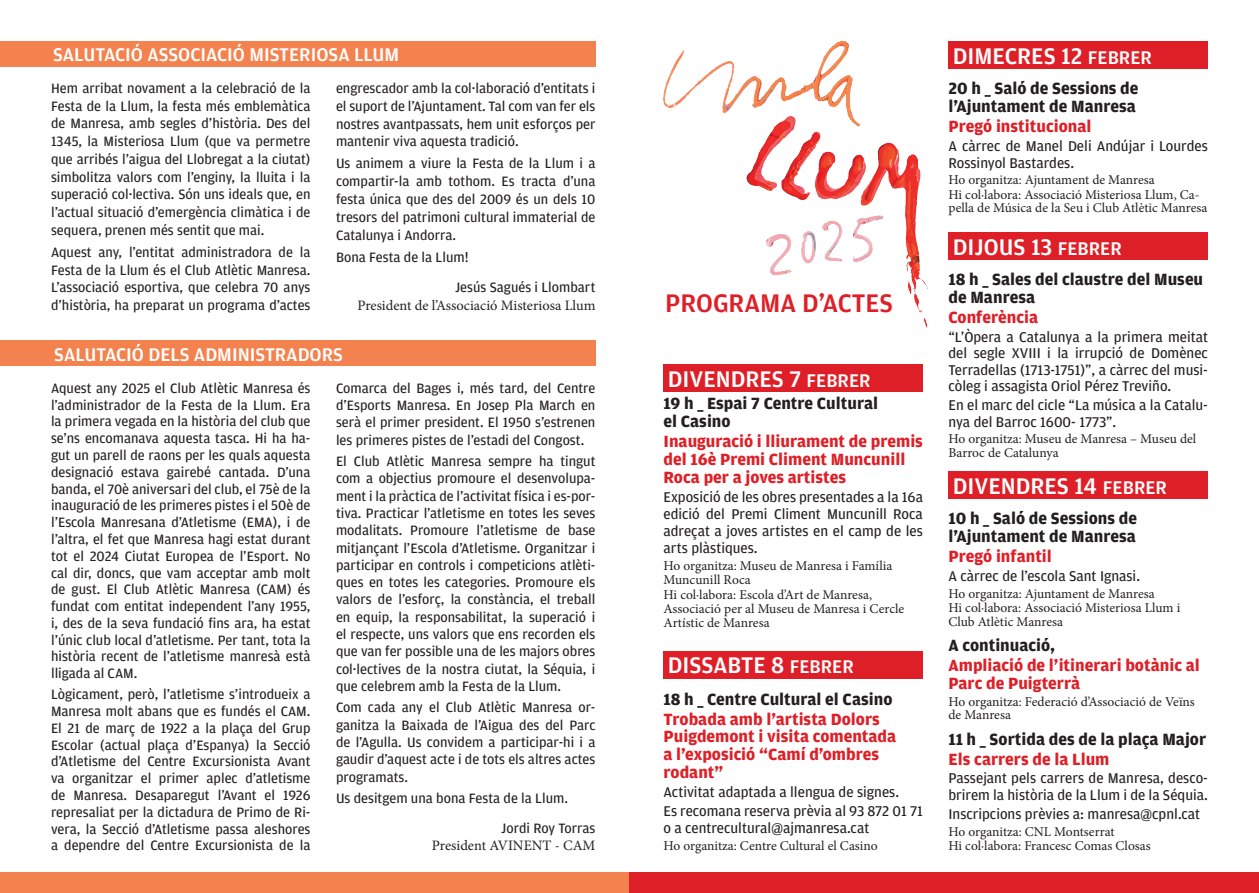
<style>
.page{position:relative;width:1259px;height:893px;background:#fff}
.page>*{position:absolute;margin:0;border:0;box-sizing:border-box;transform-origin:0 0}
.t1{font:500 27px "Amplitude";color:#de1f27}
.t2{font:500 24px "Amplitude";color:#fff}
.t3{font:500 19.5px "Amplitude";color:#fff}
.t4{font:700 17.25px/17.9px "Amplitude";color:#de1f27}
.t5{font:700 17.25px/18px "Amplitude";color:#231f20}
.t6{font:15px/16.5px "Amplitude";color:#231f20}
.t7{font:14.4px/16.8px "Amplitude";color:#231f20;text-align:justify}
.t8{font:14.4px "Minion Pro";color:#231f20}
.t9{font:13.5px/14.2px "Minion Pro";color:#231f20}
.s1{font-size:19.5px}
</style>
<div class="page">
<img style="left:746px;top:134px;width:182px;height:194px">
<img style="left:663px;top:40px;width:198px;height:94px">
<img style="left:767px;top:214px;width:121px;height:64px">
<div style="left:0;top:872px;width:629px;height:21px;background:#f4824e"></div>
<div style="left:0;top:341px;width:595px;height:25px;background:#f4824e"></div>
<div style="left:0;top:41px;width:595px;height:26px;background:#f4824e"></div>
<div style="left:630px;top:872px;width:629px;height:21px;background:#de1f27"></div>
<div style="left:663px;top:364px;width:260px;height:28px;background:#de1f27"></div>
<div style="left:663px;top:651px;width:260px;height:27px;background:#de1f27"></div>
<div style="left:948px;top:41px;width:260px;height:28px;background:#de1f27"></div>
<div style="left:948px;top:232px;width:260px;height:28px;background:#de1f27"></div>
<div style="left:948px;top:471px;width:260px;height:28px;background:#de1f27"></div>
<h3 class="t3" style="left:53px;top:44px;width:347px">SALUTACIÓ ASSOCIACIÓ MISTERIOSA LLUM</h3>
<p class="t7" style="left:51px;top:80px;width:261px;line-height:17.7px">Hem arribat novament a la celebració de la Festa de la Llum, la festa més emblemàtica de Manresa, amb segles d’història. Des del 1345, la Misteriosa Llum (que va permetre que arribés l’aigua del Llobregat a la ciutat) simbolitza valors com l’enginy, la lluita i la superació col·lectiva. Són uns ideals que, en l’actual situació d’emergència climàtica i de sequera, prenen més sentit que mai.</p>
<p class="t7" style="left:51px;top:243px;width:261px;line-height:17.7px">Aquest any, l’entitat administradora de la Festa de la Llum és el Club Atlètic Manresa.<br>L’associació esportiva, que celebra 70 anys d’història, ha preparat un programa d’actes</p>
<p class="t7" style="left:336px;top:79px;width:261px;line-height:17.9px">engrescador amb la col·laboració d’entitats i el suport de l’Ajuntament. Tal com van fer els nostres avantpassats, hem unit esforços per mantenir viva aquesta tradició.</p>
<p class="t7" style="left:336px;top:155px;width:261px;line-height:17.9px">Us animem a viure la Festa de la Llum i a compartir-la amb tothom. Es tracta d’una festa única que des del 2009 és un dels 10 tresors del patrimoni cultural immaterial de Catalunya i Andorra.</p>
<p class="t7" style="left:455px;top:242px;width:142px;line-height:30.6px;text-indent:-119px">Bona Festa de la Llum!<br>Jesús Sagués i Llombart</p>
<p class="t8" style="left:357px;top:296px;width:239px">President de l’Associació Misteriosa Llum</p>
<h3 class="t3" style="left:54px;top:343px;width:290px">SALUTACIÓ DELS ADMINISTRADORS</h3>
<p class="t7" style="left:51px;top:380px;width:261px">Aquest any 2025 el Club Atlètic Manresa és l’administrador de la Festa de la Llum. Era la primera vegada en la història del club que se’ns encomanava aquesta tasca. Hi ha ha&shy;gut un parell de raons per les quals aquesta designació estava gairebé cantada. D’una banda, el 70è aniversari del club, el 75è de la inauguració de les primeres pistes i el 50è de l’Escola Manresana d’Atletisme (EMA), i de l’altra, el fet que Manresa hagi estat durant tot el 2024 Ciutat Europea de l’Esport. No cal dir, doncs, que vam acceptar amb molt de gust. El Club Atlètic Manresa (CAM) és fundat com entitat independent l’any 1955, i, des de la seva fundació fins ara, ha estat l’únic club local d’atletisme. Per tant, tota la història recent de l’atletisme manresà està lligada al CAM.</p>
<p class="t7" style="left:51px;top:686px;width:261px">Lògicament, però, l’atletisme s’introdueix a Manresa molt abans que es fundés el CAM.<br>El 21 de març de 1922 a la plaça del Grup Escolar (actual plaça d’Espanya) la Secció d’Atletisme del Centre Excursionista Avant va organitzar el primer aplec d’atletisme de Manresa. Desaparegut l’Avant el 1926 represaliat per la dictadura de Primo de Ri&shy;vera, la Secció d’Atletisme passa aleshores a dependre del Centre Excursionista de la</p>
<p class="t7" style="left:336px;top:379px;width:261px;line-height:17.2px">Comarca del Bages i, més tard, del Centre d’Esports Manresa. En Josep Pla March en serà el primer president. El 1950 s’estrenen les primeres pistes de l’estadi del Congost.</p>
<p class="t7" style="left:336px;top:453px;width:261px;line-height:17.2px">El Club Atlètic Manresa sempre ha tingut com a objectius promoure el desenvolupa&shy;ment i la pràctica de l’activitat física i es-por&shy;tiva. Practicar l’atletisme en totes les seves modalitats. Promoure l’atletisme de base mitjançant l’Escola d’Atletisme. Organitzar i participar en controls i competicions atlèti&shy;ques en totes les categories. Promoure els valors de l’esforç, la constància, el treball en equip, la responsabilitat, la superació i el respecte, uns valors que ens recorden els que van fer possible una de les majors obres col·lectives de la nostra ciutat, la Séquia, i que celebrem amb la Festa de la Llum.</p>
<p class="t7" style="left:336px;top:699px;width:261px;line-height:17.2px">Com cada any el Club Atlètic Manresa or&shy;ganitza la Baixada de l’Aigua des del Parc de l’Agulla. Us convidem a participar-hi i a gaudir d’aquest acte i de tots els altres actes programats.</p>
<p class="t7" style="left:501px;top:783px;width:96px;line-height:30px;text-indent:-165px">Us desitgem una bona Festa de la Llum.<br>Jordi Roy Torras</p>
<p class="t8" style="left:432px;top:836px;width:165px">President AVINENT - CAM</p>
<h1 class="t1" style="left:665px;top:288px;width:229px">PROGRAMA D’ACTES</h1>
<h2 class="t2" style="left:668px;top:365px;width:204px">DIVENDRES 7 <span class="s1">FEBRER</span></h2>
<p class="t5" style="left:663px;top:395px;width:216px">19 h _ Espai 7 Centre Cultural el Casino</p>
<p class="t4" style="left:663px;top:433px;width:261px">Inauguració i lliurament de premis del 16è Premi Climent Muncunill<br>Roca per a joves artistes</p>
<p class="t6" style="left:663px;top:488px;width:261px;line-height:17.1px;text-align:justify">Exposició de les obres presentades a la 16a edició del Premi Climent Muncunill Roca adreçat a joves artistes en el camp de les arts plàstiques.</p>
<p class="t9" style="left:663px;top:559px;width:242px">Ho organitza: Museu de Manresa i Família<br>Muncunill Roca<br>Hi col·labora: Escola d’Art de Manresa,<br>Associació per al Museu de Manresa i Cercle<br>Artístic de Manresa</p>
<h2 class="t2" style="left:668px;top:652px;width:187px">DISSABTE 8 <span class="s1">FEBRER</span></h2>
<p class="t5" style="left:663px;top:690px;width:230px">18 h _ Centre Cultural el Casino</p>
<p class="t4" style="left:663px;top:710px;width:234px">Trobada amb l’artista Dolors<br>Puigdemont i visita comentada a l’exposició “Camí d’ombres rodant”</p>
<p class="t6" style="left:663px;top:783px;width:261px;line-height:19.2px">Activitat adaptada a llengua de signes.<br>Es recomana reserva prèvia al 93 872 01 71</p>
<p class="t6" style="left:663px;top:820px;width:207px">o a centrecultural@ajmanresa.cat</p>
<p class="t9" style="left:663px;top:839px;width:216px">Ho organitza: Centre Cultural el Casino</p>
<h2 class="t2" style="left:952px;top:43px;width:201px">DIMECRES 12 <span class="s1">FEBRER</span></h2>
<p class="t5" style="left:948px;top:80px;width:192px">20 h _ Saló de Sessions de l’Ajuntament de Manresa</p>
<p class="t4" style="left:948px;top:118px;width:144px">Pregó institucional</p>
<p class="t6" style="left:948px;top:138px;width:261px">A càrrec de Manel Deli Andújar i Lourdes<br>Rossinyol Bastardes.</p>
<p class="t9" style="left:948px;top:173px;width:260px">Ho organitza: Ajuntament de Manresa<br>Hi col·labora: Associació Misteriosa Llum, Ca&shy;pella de Música de la Seu i Club Atlètic Manresa</p>
<h2 class="t2" style="left:952px;top:233px;width:171px">DIJOUS 13 <span class="s1">FEBRER</span></h2>
<p class="t5" style="left:948px;top:270px;width:256px">18 h _ Sales del claustre del Museu de Manresa</p>
<p class="t4" style="left:948px;top:309px;width:91px">Conferència</p>
<p class="t6" style="left:948px;top:329px;width:261px;text-align:justify">“L’Òpera a Catalunya a la primera meitat del segle XVIII i la irrupció de Domènec Terradellas (1713-1751)”, a càrrec del musi&shy;còleg i assagista Oriol Pérez Treviño.</p>
<p class="t6" style="left:948px;top:397px;width:261px">En el marc del cicle “La música a la Catalu&shy;nya del Barroc 1600- 1773”.</p>
<p class="t9" style="left:948px;top:432px;width:249px;line-height:13.5px">Ho organitza: Museu de Manresa – Museu del<br>Barroc de Catalunya</p>
<h2 class="t2" style="left:952px;top:473px;width:216px">DIVENDRES 14 <span class="s1">FEBRER</span></h2>
<p class="t5" style="left:948px;top:510px;width:190px">10 h _ Saló de Sessions de l’Ajuntament de Manresa</p>
<p class="t4" style="left:948px;top:548px;width:105px">Pregó infantil</p>
<p class="t6" style="left:948px;top:568px;width:193px">A càrrec de l’escola Sant Ignasi.</p>
<p class="t9" style="left:948px;top:586px;width:233px">Ho organitza: Ajuntament de Manresa<br>Hi col·labora: Associació Misteriosa Llum i<br>Club Atlètic Manresa</p>
<p class="t5" style="left:948px;top:636px;width:108px">A continuació,</p>
<p class="t4" style="left:948px;top:657px;width:253px">Ampliació de l’itinerari botànic al<br>Parc de Puigterrà</p>
<p class="t9" style="left:948px;top:695px;width:248px;line-height:13.5px">Ho organitza: Federació d’Associació de Veïns de Manresa</p>
<p class="t5" style="left:948px;top:730px;width:259px">11 h _ Sortida des de la plaça Major</p>
<p class="t4" style="left:948px;top:750px;width:163px">Els carrers de la Llum</p>
<p class="t6" style="left:948px;top:770px;width:261px">Passejant pels carrers de Manresa, desco&shy;brirem la història de la Llum i de la Séquia.</p>
<p class="t6" style="left:948px;top:806px;width:253px">Inscripcions prèvies a: manresa@cpnl.cat</p>
<p class="t9" style="left:948px;top:824px;width:204px">Ho organitza: CNL Montserrat<br>Hi col·labora: Francesc Comas Closas</p>
</div>
